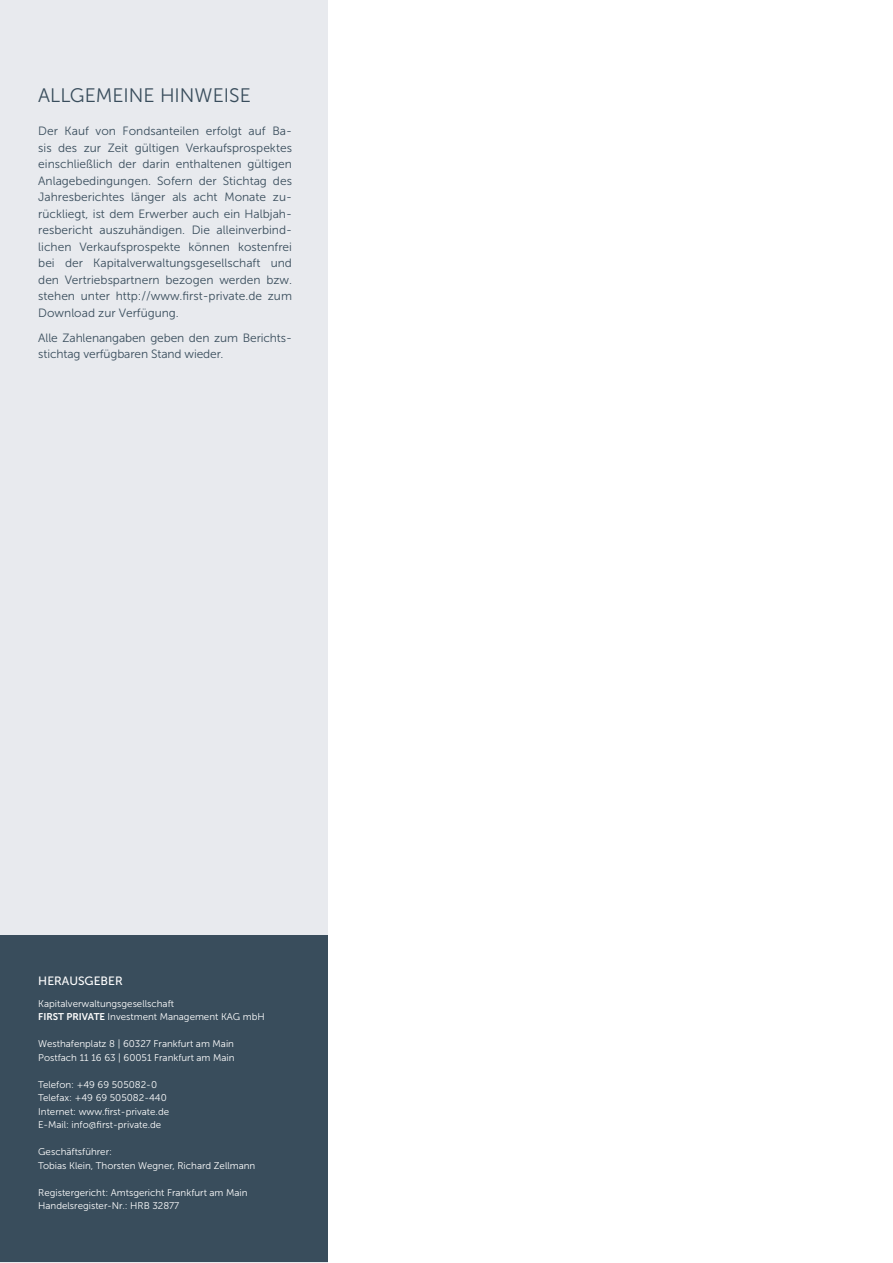
<style>
.page{position:relative;width:893px;height:1263px;background:#fff}
.page>*{position:absolute;margin:0;border:0;box-sizing:border-box;transform-origin:0 0}
.t1{font:19.5px "Museo Sans 300";color:#394d5c}
.t2{font:12px/16.5px "Museo Sans 300";letter-spacing:-.01em;color:#394d5c;text-align:justify}
.t3{font:12px "Museo Sans 500";color:#fff}
.t4{font:9.75px/13.5px "Museo Sans 300";color:#fff}
.s1{font-family:"Museo Sans 700"}
</style>
<div class="page">
<div style="left:0;top:0;width:327px;height:1263px;background:#e8eaee"></div>
<div style="left:0;top:935px;width:327px;height:327px;background:#394d5c"></div>
<h1 class="t1" style="left:38px;top:84px;width:214px">ALLGEMEINE HINWEISE</h1>
<p class="t2" style="left:38px;top:123px;width:255px">Der Kauf von Fondsanteilen erfolgt auf Ba&shy;sis des zur Zeit gültigen Verkaufsprospektes einschließlich der darin enthaltenen gültigen Anlagebedingungen. Sofern der Stichtag des Jahresberichtes länger als acht Monate zu&shy;rückliegt, ist dem Erwerber auch ein Halbjah&shy;resbericht auszuhändigen. Die alleinverbind&shy;lichen Verkaufsprospekte können kostenfrei bei der Kapitalverwaltungsgesellschaft und den Vertriebspartnern bezogen werden bzw. stehen unter http://www.first-private.de zum Download zur Verfügung.</p>
<p class="t2" style="left:38px;top:329px;width:255px">Alle Zahlenangaben geben den zum Berichts&shy;stichtag verfügbaren Stand wieder.</p>
<p class="t3" style="left:38px;top:974px;width:86px">HERAUSGEBER</p>
<p class="t4" style="left:38px;top:997px;width:228px">Kapitalverwaltungsgesellschaft<br><span class="s1">FIRST PRIVATE</span> Investment Management KAG mbH</p>
<p class="t4" style="left:38px;top:1037px;width:198px">Westhafenplatz 8 | 60327 Frankfurt am Main<br>Postfach 11 16 63 | 60051 Frankfurt am Main</p>
<p class="t4" style="left:38px;top:1078px;width:132px">Telefon: +49 69 505082-0<br>Telefax: +49 69 505082-440<br>Internet: www.first-private.de<br>E-Mail: info@first-private.de</p>
<p class="t4" style="left:38px;top:1145px;width:219px">Geschäftsführer:<br>Tobias Klein, Thorsten Wegner, Richard Zellmann</p>
<p class="t4" style="left:38px;top:1186px;width:211px">Registergericht: Amtsgericht Frankfurt am Main<br>Handelsregister-Nr.: HRB 32877</p>
</div>
